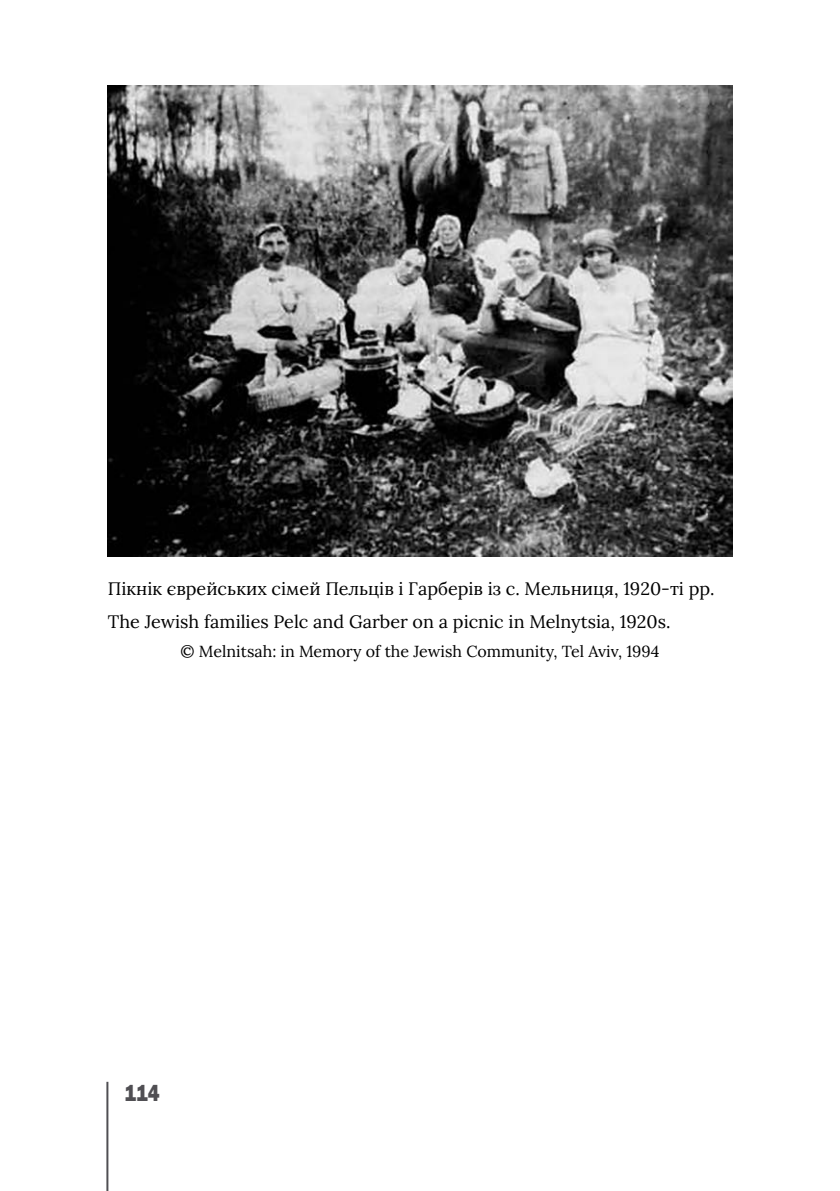
<style>
.page{position:relative;width:840px;height:1191px;background:#fff}
.page>*{position:absolute;margin:0;border:0;box-sizing:border-box;transform-origin:0 0}
.t1{font:800 24px "Franklin Gothic";color:#504f53;scale:.83 1}
.t2{font:18px/33.4px "Lora";color:#000}
.t3{font:16px "Lora";color:#000}
</style>
<div class="page">
<hr style="left:106px;top:1081px;width:2px;height:110px;background:#504f53">
<img style="left:108px;top:85px;width:623px;height:471px">
<p class="t2" style="left:108px;top:570px;width:608px">Пікнік єврейських сімей Пельців і Гарберів із с. Мельниця, 1920-ті рр.<br>The Jewish families Pelc and Garber on a picnic in Melnytsia, 1920s.</p>
<p class="t3" style="left:180px;top:639px;width:480px">© Melnitsah: in Memory of the Jewish Community, Tel Aviv, 1994</p>
<h1 class="t1" style="left:124px;top:1077px;width:44px">114</h1>
</div>
